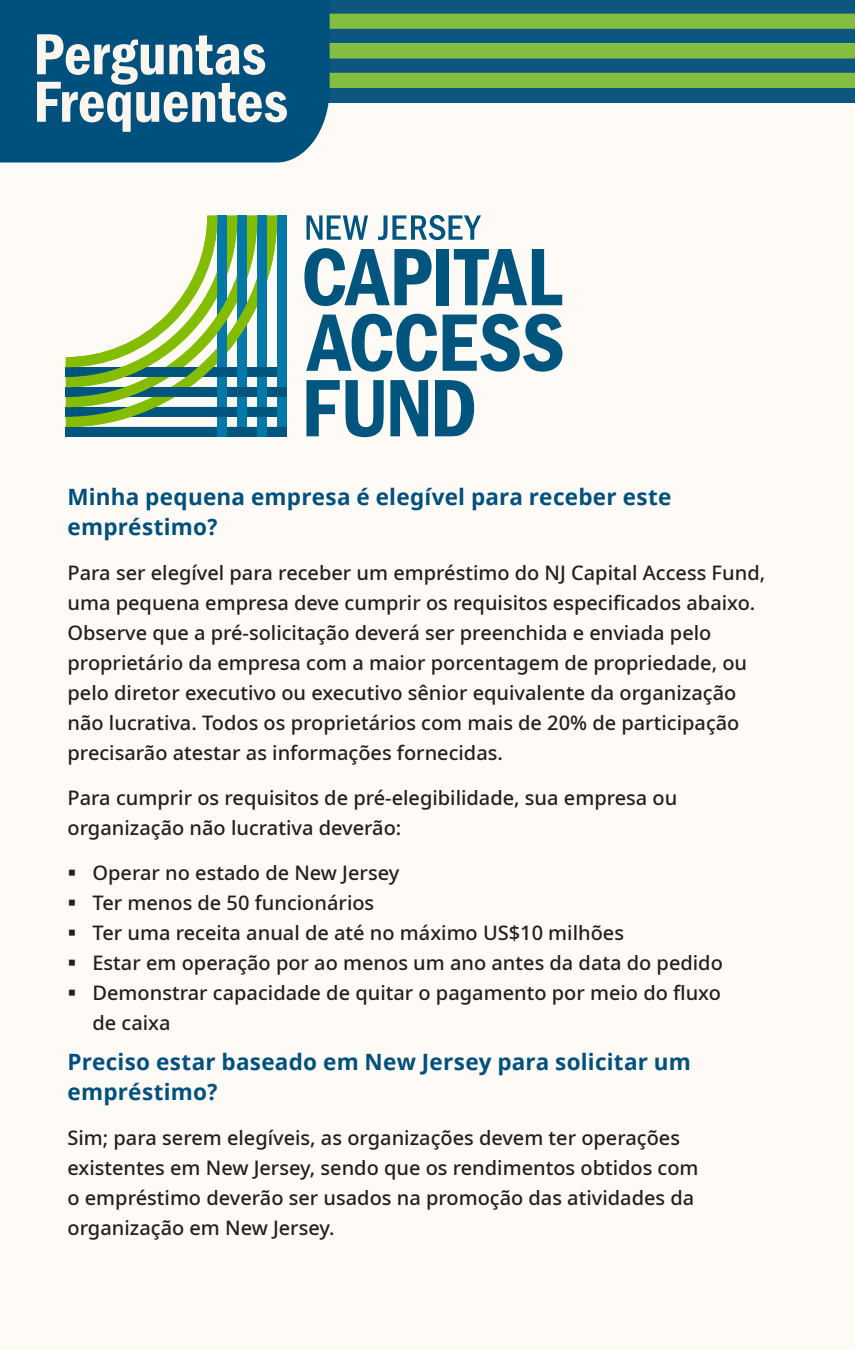
<style>
.page{position:relative;width:855px;height:1350px;background:#fff}
.page>*{position:absolute;margin:0;border:0;box-sizing:border-box;transform-origin:0 0}
.Headline{font:600 condensed 60px/47.5px "Franklin Gothic";letter-spacing:-.005em;color:#faf6ee}
.Subhead{font:700 22.5px/30px "Noto Sans";letter-spacing:.01em;color:#00507d}
.Body{font:500 20px/30px "Noto Sans";color:#231f20}
</style>
<div class="page">
<div style="left:186px;top:88px;width:669px;height:14px;background:#0c567f"></div>
<svg style="left:330px;top:59px;width:525px;height:29px;background:#4a8c5d"></svg>
<svg style="left:330px;top:0;width:525px;height:59px;background:#4a8c5e"></svg>
<svg style="left:66px;top:216px;width:221px;height:221px"></svg>
<svg style="left:307px;top:215px;width:61px;height:25px"></svg>
<svg style="left:378px;top:215px;width:103px;height:25px"></svg>
<svg style="left:304px;top:248px;width:128px;height:58px"></svg>
<div style="left:436px;top:249px;width:12px;height:56px;background:#00557e"></div>
<svg style="left:454px;top:249px;width:108px;height:56px"></svg>
<svg style="left:306px;top:314px;width:131px;height:58px"></svg>
<svg style="left:443px;top:314px;width:119px;height:58px"></svg>
<svg style="left:306px;top:380px;width:34px;height:56px"></svg>
<svg style="left:346px;top:380px;width:38px;height:57px"></svg>
<svg style="left:390px;top:380px;width:38px;height:56px"></svg>
<svg style="left:435px;top:380px;width:39px;height:56px"></svg>
<div style="left:0;top:0;width:330px;height:162px;background:#00507d"></div>
<p class="Headline" style="left:33px;top:30px;width:256px">Perguntas<br>Frequentes</p>
<p class="Subhead" style="left:68px;top:482px;width:605px">Minha pequena empresa é elegível para receber este empréstimo?</p>
<p class="Body" style="left:68px;top:558px;width:699px">Para ser elegível para receber um empréstimo do NJ Capital Access Fund, uma pequena empresa deve cumprir os requisitos especificados abaixo.<br>Observe que a pré-solicitação deverá ser preenchida e enviada pelo proprietário da empresa com a maior porcentagem de propriedade, ou pelo diretor executivo ou executivo sênior equivalente da organização não lucrativa. Todos os proprietários com mais de 20% de participação precisarão atestar as informações fornecidas.</p>
<p class="Body" style="left:68px;top:783px;width:611px">Para cumprir os requisitos de pré-elegibilidade, sua empresa ou organização não lucrativa deverão:</p>
<p class="Body" style="left:92px;top:858px;width:308px">Operar no estado de New Jersey</p>
<p class="Body" style="left:92px;top:888px;width:283px">Ter menos de 50 funcionários</p>
<p class="Body" style="left:92px;top:918px;width:533px">Ter uma receita anual de até no máximo US$10 milhões</p>
<p class="Body" style="left:92px;top:948px;width:632px">Estar em operação por ao menos um ano antes da data do pedido</p>
<p class="Body" style="left:92px;top:978px;width:630px">Demonstrar capacidade de quitar o pagamento por meio do fluxo de caixa</p>
<p class="Subhead" style="left:68px;top:1047px;width:625px">Preciso estar baseado em New Jersey para solicitar um empréstimo?</p>
<p class="Body" style="left:68px;top:1123px;width:633px">Sim; para serem elegíveis, as organizações devem ter operações existentes em New Jersey, sendo que os rendimentos obtidos com o empréstimo deverão ser usados na promoção das atividades da organização em New Jersey.</p>
</div>
